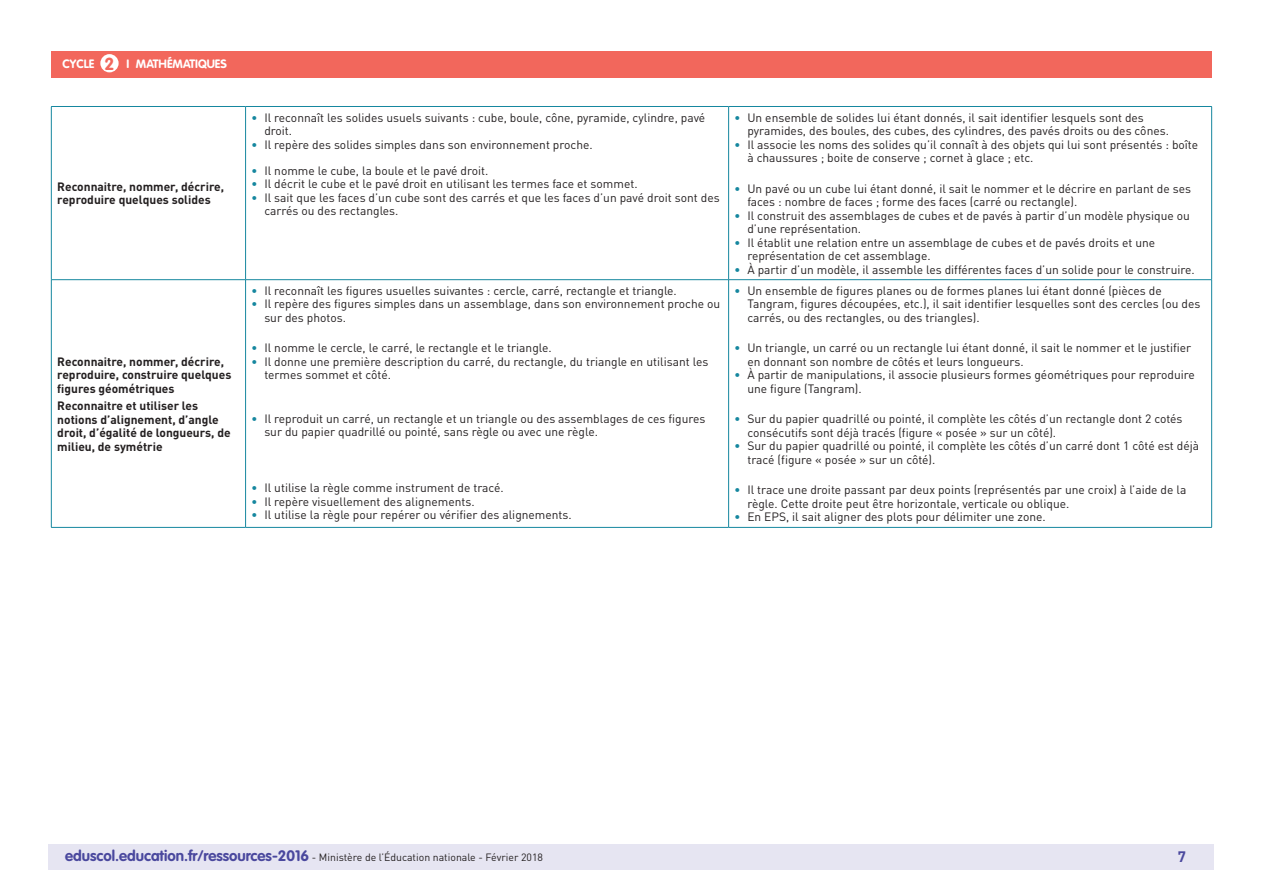
<style>
.page{position:relative;width:1263px;height:893px;background:#fff}
.page>*{position:absolute;margin:0;border:0;box-sizing:border-box;transform-origin:0 0}
.t1{font:700 17.25px "VAG Rounded Std";color:#f2675c}
.t2{font:700 15px "DIN Pro";color:#4a489e}
.t3{font:12px/13.5px "DIN Pro";color:#231f20}
.Texte_gras_noir{font:700 12px/13.5px "DIN Pro";color:#231f20}
.t4{font:700 12px "VAG Rounded Std";color:#fff}
.t5{font:10.5px "DIN Pro";color:#231f20}
.s1{font-weight:700;color:#16879f}
.s2{font-family:"VAG Rounded Std";font-weight:700;font-size:15px;color:#4a489e}
</style>
<div class="page">
<div style="left:49px;top:844px;width:1165px;height:26px;background:#e6e5f2"></div>
<div style="left:51px;top:51px;width:1161px;height:27px;background:#f2675c"></div>
<div style="left:100px;top:54px;width:19px;height:18px;background:#fff;border-radius:50%"></div>
<hr style="left:51px;top:106px;width:195px;height:1px;background:#16879f">
<hr style="left:51px;top:107px;width:1px;height:172px;background:#16879f">
<hr style="left:246px;top:106px;width:483px;height:1px;background:#16879f">
<hr style="left:245px;top:107px;width:1px;height:172px;background:#16879f">
<hr style="left:729px;top:106px;width:483px;height:1px;background:#16879f">
<hr style="left:728px;top:107px;width:1px;height:172px;background:#16879f">
<hr style="left:1211px;top:107px;width:1px;height:172px;background:#16879f">
<hr style="left:51px;top:279px;width:195px;height:1px;background:#16879f">
<hr style="left:51px;top:280px;width:1px;height:247px;background:#16879f">
<hr style="left:246px;top:279px;width:483px;height:1px;background:#16879f">
<hr style="left:245px;top:280px;width:1px;height:247px;background:#16879f">
<hr style="left:729px;top:279px;width:483px;height:1px;background:#16879f">
<hr style="left:728px;top:280px;width:1px;height:247px;background:#16879f">
<hr style="left:1211px;top:280px;width:1px;height:247px;background:#16879f">
<hr style="left:51px;top:527px;width:195px;height:1px;background:#16879f">
<hr style="left:246px;top:527px;width:483px;height:1px;background:#16879f">
<hr style="left:729px;top:527px;width:483px;height:1px;background:#16879f">
<p class="t4" style="left:63px;top:57px;width:33px">CYCLE</p>
<p class="t4" style="left:127px;top:57px;width:102px">I MATHÉMATIQUES</p>
<h1 class="t1" style="left:105px;top:53px;width:11px">2</h1>
<p class="Texte_gras_noir" style="left:57px;top:179px;width:168px">Reconnaitre, nommer, décrire, reproduire quelques solides</p>
<p class="Texte_gras_noir" style="left:57px;top:354px;width:176px">Reconnaitre, nommer, décrire, reproduire, construire quelques figures géométriques</p>
<p class="Texte_gras_noir" style="left:57px;top:399px;width:175px">Reconnaitre et utiliser les notions d’alignement, d’angle droit, d’égalité de longueurs, de milieu, de symétrie</p>
<p class="t3" style="left:264px;top:110px;width:442px;text-indent:-13px"><span class="s1">•</span> Il reconnaît les solides usuels suivants : cube, boule, cône, pyramide, cylindre, pavé droit.</p>
<p class="t3" style="left:252px;top:137px;width:343px"><span class="s1">•</span> Il repère des solides simples dans son environnement proche.</p>
<p class="t3" style="left:252px;top:164px;width:238px"><span class="s1">•</span> Il nomme le cube, la boule et le pavé droit.</p>
<p class="t3" style="left:252px;top:177px;width:387px"><span class="s1">•</span> Il décrit le cube et le pavé droit en utilisant les termes face et sommet.</p>
<p class="t3" style="left:264px;top:191px;width:457px;text-indent:-13px"><span class="s1">•</span> Il sait que les faces d’un cube sont des carrés et que les faces d’un pavé droit sont des carrés ou des rectangles.</p>
<p class="t3" style="left:252px;top:284px;width:427px"><span class="s1">•</span> Il reconnaît les figures usuelles suivantes : cercle, carré, rectangle et triangle.</p>
<p class="t3" style="left:264px;top:297px;width:457px;text-indent:-13px"><span class="s1">•</span> Il repère des figures simples dans un assemblage, dans son environnement proche ou sur des photos.</p>
<p class="t3" style="left:252px;top:341px;width:302px"><span class="s1">•</span> Il nomme le cercle, le carré, le rectangle et le triangle.</p>
<p class="t3" style="left:264px;top:355px;width:445px;text-indent:-13px"><span class="s1">•</span> Il donne une première description du carré, du rectangle, du triangle en utilisant les termes sommet et côté.</p>
<p class="t3" style="left:264px;top:411px;width:443px;text-indent:-13px"><span class="s1">•</span> Il reproduit un carré, un rectangle et un triangle ou des assemblages de ces figures sur du papier quadrillé ou pointé, sans règle ou avec une règle.</p>
<p class="t3" style="left:252px;top:481px;width:254px"><span class="s1">•</span> Il utilise la règle comme instrument de tracé.</p>
<p class="t3" style="left:252px;top:494px;width:225px"><span class="s1">•</span> Il repère visuellement des alignements.</p>
<p class="t3" style="left:252px;top:508px;width:322px"><span class="s1">•</span> Il utilise la règle pour repérer ou vérifier des alignements.</p>
<p class="t3" style="left:747px;top:110px;width:423px;text-indent:-13px"><span class="s1">•</span> Un ensemble de solides lui étant donnés, il sait identifier lesquels sont des pyramides, des boules, des cubes, des cylindres, des pavés droits ou des cônes.</p>
<p class="t3" style="left:747px;top:137px;width:452px;text-indent:-13px"><span class="s1">•</span> Il associe les noms des solides qu’il connaît à des objets qui lui sont présentés : boîte à chaussures ; boite de conserve ; cornet à glace ; etc.</p>
<p class="t3" style="left:747px;top:181px;width:445px;text-indent:-13px"><span class="s1">•</span> Un pavé ou un cube lui étant donné, il sait le nommer et le décrire en parlant de ses faces : nombre de faces ; forme des faces (carré ou rectangle).</p>
<p class="t3" style="left:747px;top:208px;width:444px;text-indent:-13px"><span class="s1">•</span> Il construit des assemblages de cubes et de pavés à partir d’un modèle physique ou d’une représentation.</p>
<p class="t3" style="left:747px;top:235px;width:409px;text-indent:-13px"><span class="s1">•</span> Il établit une relation entre un assemblage de cubes et de pavés droits et une représentation de cet assemblage.</p>
<p class="t3" style="left:735px;top:262px;width:462px"><span class="s1">•</span> À partir d’un modèle, il assemble les différentes faces d’un solide pour le construire.</p>
<p class="t3" style="left:747px;top:284px;width:455px;text-indent:-13px"><span class="s1">•</span> Un ensemble de figures planes ou de formes planes lui étant donné (pièces de<br>Tangram, figures découpées, etc.), il sait identifier lesquelles sont des cercles (ou des carrés, ou des rectangles, ou des triangles).</p>
<p class="t3" style="left:747px;top:341px;width:445px;text-indent:-13px"><span class="s1">•</span> Un triangle, un carré ou un rectangle lui étant donné, il sait le nommer et le justifier en donnant son nombre de côtés et leurs longueurs.</p>
<p class="t3" style="left:747px;top:368px;width:449px;text-indent:-13px"><span class="s1">•</span> À partir de manipulations, il associe plusieurs formes géométriques pour reproduire une figure (Tangram).</p>
<p class="t3" style="left:747px;top:412px;width:437px;text-indent:-13px"><span class="s1">•</span> Sur du papier quadrillé ou pointé, il complète les côtés d’un rectangle dont 2 cotés consécutifs sont déjà tracés (figure « posée » sur un côté).</p>
<p class="t3" style="left:747px;top:439px;width:453px;text-indent:-13px"><span class="s1">•</span> Sur du papier quadrillé ou pointé, il complète les côtés d’un carré dont 1 côté est déjà tracé (figure « posée » sur un côté).</p>
<p class="t3" style="left:747px;top:483px;width:440px;text-indent:-13px"><span class="s1">•</span> Il trace une droite passant par deux points (représentés par une croix) à l’aide de la règle. Cette droite peut être horizontale, verticale ou oblique.</p>
<p class="t3" style="left:735px;top:510px;width:313px"><span class="s1">•</span> En EPS, il sait aligner des plots pour délimiter une zone.</p>
<p class="t5" style="left:65px;top:850px;width:479px"><span class="s2">eduscol.education.fr/ressources-2016</span> - Ministère de l’Éducation nationale - Février 2018</p>
<p class="t2" style="left:1178px;top:846px;width:10px">7</p>
</div>
